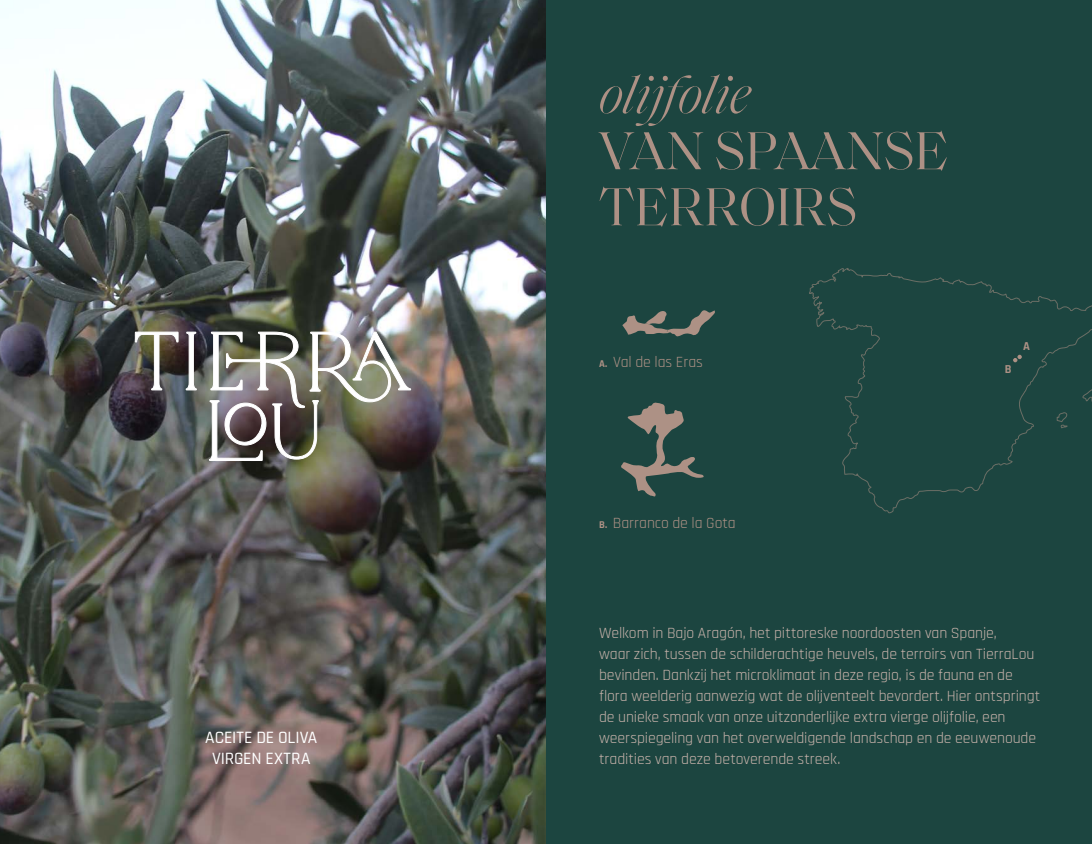
<style>
.page{position:relative;width:1092px;height:844px;background:#fff}
.page>*{position:absolute;margin:0;border:0;box-sizing:border-box;transform-origin:0 0}
.t1{font:54.25px/56px "Saol Display";letter-spacing:.005em;color:#ad9185}
.t2{font:italic 300 54.25px "Saol Display";color:#ad9185}
.t3{font:500 17.5px/21px "Rajdhani";letter-spacing:-.005em;color:#fff;text-align:center}
.t4{font:15.75px/21px "Rajdhani";letter-spacing:-.005em;color:#c6b2aa}
.t5{font:15.75px "Rajdhani";letter-spacing:-.005em;color:#ad9185}
.t6{font:700 12.25px "Rajdhani";color:#ad9185}
.s1{font-weight:700;font-size:10.5px}
</style>
<div class="page">
<div style="left:546px;top:0;width:545px;height:843px;background:#1c4540"></div>
<svg style="left:809px;top:268px;width:282px;height:246px"></svg>
<svg style="left:1056px;top:411px;width:11px;height:18px"></svg>
<svg style="left:1082px;top:382px;width:9px;height:24px"></svg>
<svg style="left:1012px;top:354px;width:9px;height:8px"></svg>
<svg style="left:622px;top:310px;width:93px;height:26px"></svg>
<svg style="left:621px;top:402px;width:83px;height:95px"></svg>
<img style="left:0;top:0;width:546px;height:843px">
<svg style="left:135px;top:332px;width:43px;height:58px"></svg>
<svg style="left:186px;top:332px;width:11px;height:58px"></svg>
<img style="left:209px;top:286px;width:202px;height:174px">
<p class="t3" style="left:205px;top:727px;width:113px">ACEITE DE OLIVA<br>VIRGEN EXTRA</p>
<h1 class="t2" style="left:599px;top:56px;width:153px">olijfolie</h1>
<h1 class="t1" style="left:599px;top:119px;width:350px">VAN SPAANSE<br>TERROIRS</h1>
<p class="t5" style="left:599px;top:353px;width:105px"><span class="s1">A.</span> Val de las Eras</p>
<p class="t5" style="left:599px;top:513px;width:138px"><span class="s1">B.</span> Barranco de la Gota</p>
<p class="t6" style="left:1004px;top:362px;width:8px">B</p>
<p class="t6" style="left:1023px;top:339px;width:8px">A</p>
<p class="t4" style="left:599px;top:622px;width:442px">Welkom in Bajo Aragón, het pittoreske noordoosten van Spanje,<br>waar zich, tussen de schilderachtige heuvels, de terroirs van TierraLou bevinden. Dankzij het microklimaat in deze regio, is de fauna en de flora weelderig aanwezig wat de olijventeelt bevordert. Hier ontspringt de unieke smaak van onze uitzonderlijke extra vierge olijfolie, een weerspiegeling van het overweldigende landschap en de eeuwenoude tradities van deze betoverende streek.</p>
</div>
